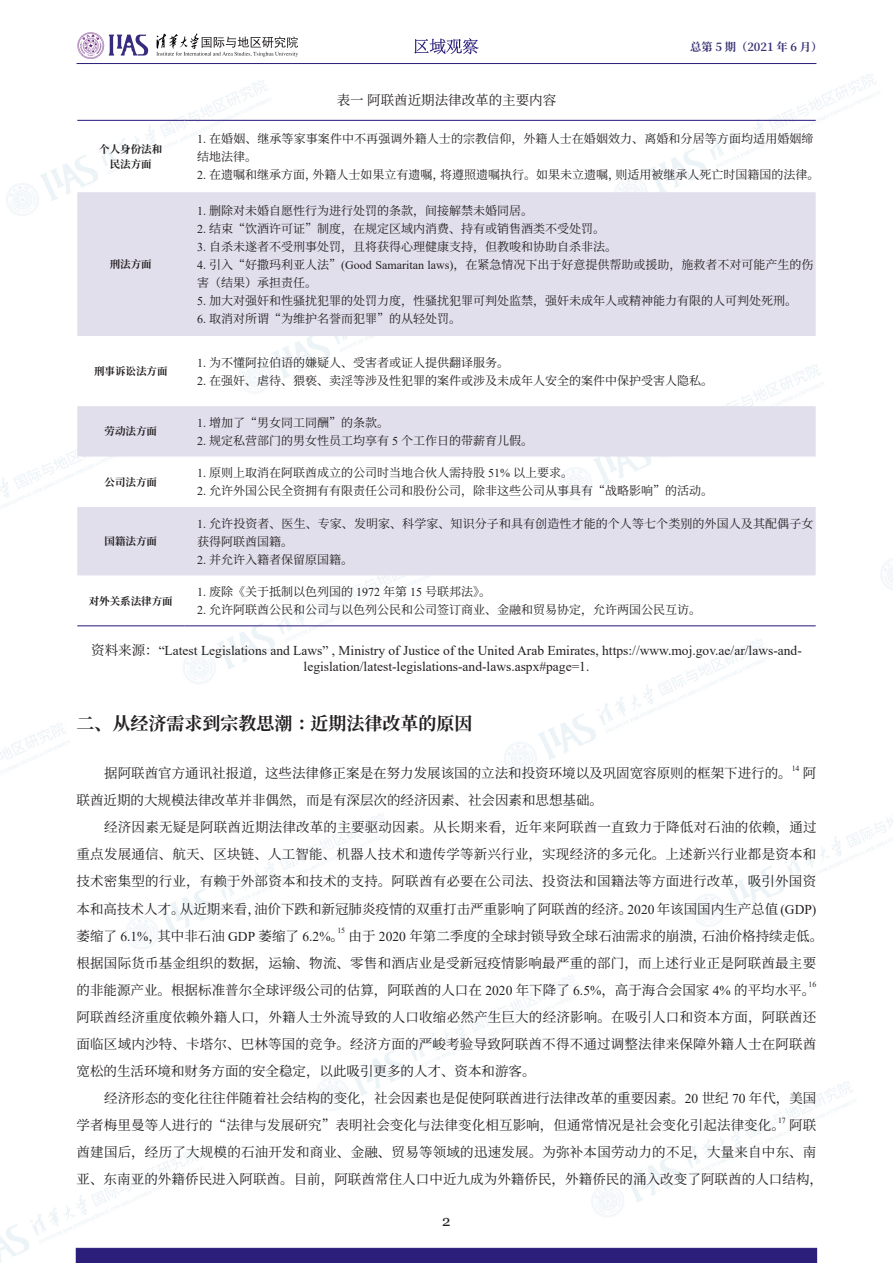
<style>
.page{position:relative;width:893px;height:1263px;background:#fff}
.page>*{position:absolute;margin:0;border:0;box-sizing:border-box;transform-origin:0 0}
.二级标题{font:700 18px "Source Han Serif CN";color:#231f20}
.t1{font:15px "Georgia";color:#231f20}
.正文{font:13.5px/27px "Source Han Serif CN";letter-spacing:.005em;color:#231f20}
.图例{font:13.5px/16.2px "Times New Roman";color:#231f20;text-align:center}
.图例-2{font:13.5px "Source Han Serif CN";color:#231f20}
.表格字体{font:12px/18px "Source Han Serif CN";color:#231f20}
.t2{font:700 11.25px "Source Han Serif CN";color:#383273}
.表格字体-2{font:700 10.5px "Source Han Serif CN";color:#231f20}
.正文-2{font:7.8px "Times New Roman";color:#231f20}
.s1{font-family:"Times New Roman"}
.s2{font-family:"Source Han Serif CN"}
</style>
<div class="page">
<img style="left:0;top:49px;width:893px;height:1214px">
<svg style="left:414px;top:38px;width:65px;height:16px"></svg>
<hr style="left:77px;top:63px;width:739px;height:1px;background:#2b1f7a">
<svg style="left:77px;top:32px;width:71px;height:27px"></svg>
<svg style="left:156px;top:33px;width:142px;height:24px"></svg>
<svg style="left:77px;top:192px;width:739px;height:383px;fill:#e2dfed"></svg>
<hr style="left:77px;top:120px;width:107px;height:1px;background:#3c3088">
<hr style="left:184px;top:120px;width:632px;height:1px;background:#3c3088">
<hr style="left:77px;top:625px;width:107px;height:1px;background:#3c3088">
<hr style="left:184px;top:625px;width:632px;height:1px;background:#3c3088">
<p class="表格字体-2" style="left:99px;top:143px;width:64px">个人身份法和</p>
<p class="表格字体-2" style="left:110px;top:158px;width:43px">民法方面</p>
<p class="表格字体-2" style="left:110px;top:258px;width:43px">刑法方面</p>
<p class="表格字体-2" style="left:94px;top:365px;width:75px">刑事诉讼法方面</p>
<p class="表格字体-2" style="left:105px;top:426px;width:54px">劳动法方面</p>
<p class="表格字体-2" style="left:105px;top:476px;width:54px">公司法方面</p>
<p class="表格字体-2" style="left:105px;top:535px;width:54px">国籍法方面</p>
<p class="图例-2" style="left:337px;top:93px;width:221px">表一阿联酋近期法律改革的主要内容</p>
<p class="t2" style="left:690px;top:41px;width:134px">总第 5 期（2021 年 6 月）</p>
<p class="表格字体" style="left:197px;top:130px;width:618px"><span class="s1">1.</span> 在婚姻、继承等家事案件中不再强调外籍人士的宗教信仰，外籍人士在婚姻效力、离婚和分居等方面均适用婚姻缔结地法律。</p>
<p class="表格字体" style="left:197px;top:166px;width:624px"><span class="s1">2.</span> 在遗嘱和继承方面，外籍人士如果立有遗嘱，将遵照遗嘱执行。如果未立遗嘱，则适用被继承人死亡时国籍国的法律。</p>
<p class="表格字体" style="left:197px;top:201px;width:338px"><span class="s1">1.</span> 删除对未婚自愿性行为进行处罚的条款，间接解禁未婚同居。</p>
<p class="表格字体" style="left:197px;top:219px;width:410px"><span class="s1">2.</span> 结束“饮酒许可证”制度，在规定区域内消费、持有或销售酒类不受处罚。</p>
<p class="表格字体" style="left:197px;top:237px;width:422px"><span class="s1">3.</span> 自杀未遂者不受刑事处罚，且将获得心理健康支持，但教唆和协助自杀非法。</p>
<p class="表格字体" style="left:197px;top:255px;width:618px"><span class="s1">4.</span> 引入“好撒玛利亚人法”<span class="s1">(Good Samaritan laws)</span>，在紧急情况下出于好意提供帮助或援助，施救者不对可能产生的伤害（结果）承担责任。</p>
<p class="表格字体" style="left:197px;top:291px;width:602px"><span class="s1">5.</span> 加大对强奸和性骚扰犯罪的处罚力度，性骚扰犯罪可判处监禁，强奸未成年人或精神能力有限的人可判处死刑。</p>
<p class="表格字体" style="left:197px;top:309px;width:266px"><span class="s1">6.</span> 取消对所谓“为维护名誉而犯罪”的从轻处罚。</p>
<p class="表格字体" style="left:197px;top:353px;width:314px"><span class="s1">1.</span> 为不懂阿拉伯语的嫌疑人、受害者或证人提供翻译服务。</p>
<p class="表格字体" style="left:197px;top:371px;width:518px"><span class="s1">2.</span> 在强奸、虐待、猥亵、卖淫等涉及性犯罪的案件或涉及未成年人安全的案件中保护受害人隐私。</p>
<p class="表格字体" style="left:197px;top:414px;width:194px"><span class="s1">1.</span> 增加了“男女同工同酬”的条款。</p>
<p class="表格字体" style="left:197px;top:432px;width:338px"><span class="s1">2.</span> 规定私营部门的男女性员工均享有 <span class="s1">5</span> 个工作日的带薪育儿假。</p>
<p class="表格字体" style="left:197px;top:464px;width:377px"><span class="s1">1.</span> 原则上取消在阿联酋成立的公司时当地合伙人需持股 <span class="s1">51%</span> 以上要求。</p>
<p class="表格字体" style="left:197px;top:482px;width:518px"><span class="s1">2.</span> 允许外国公民全资拥有有限责任公司和股份公司，除非这些公司从事具有“战略影响”的活动。</p>
<p class="表格字体" style="left:197px;top:515px;width:618px"><span class="s1">1.</span> 允许投资者、医生、专家、发明家、科学家、知识分子和具有创造性才能的个人等七个类别的外国人及其配偶子女获得阿联酋国籍。</p>
<p class="表格字体" style="left:197px;top:551px;width:157px"><span class="s1">2.</span> 并允许入籍者保留原国籍。</p>
<p class="表格字体" style="left:197px;top:583px;width:296px"><span class="s1">1.</span> 废除《关于抵制以色列国的 <span class="s1">1972</span> 年第 <span class="s1">15</span> 号联邦法》。</p>
<p class="表格字体" style="left:197px;top:601px;width:506px"><span class="s1">2.</span> 允许阿联酋公民和公司与以色列公民和公司签订商业、金融和贸易协定，允许两国公民互访。</p>
<p class="图例" style="left:91px;top:642px;width:712px"><span class="s2">资料来源：</span>“Latest Legislations and Laws” , Ministry of Justice of the United Arab Emirates, https://www.moj.gov.ae/ar/laws-and&shy;legislation/latest-legislations-and-laws.aspx#page=1.</p>
<p class="二级标题" style="left:77px;top:713px;width:397px">二、从经济需求到宗教思潮：近期法律改革的原因</p>
<p class="正文" style="left:104px;top:760px;width:689px">据阿联酋官方通讯社报道，这些法律修正案是在努力发展该国的立法和投资环境以及巩固宽容原则的框架下进行的。</p>
<p class="正文-2" style="left:792px;top:763px;width:9px">14</p>
<p class="正文" style="left:803px;top:760px;width:15px">阿</p>
<p class="正文" style="left:77px;top:787px;width:528px">联酋近期的大规模法律改革并非偶然，而是有深层次的经济因素、社会因素和思想基础。</p>
<p class="正文" style="left:77px;top:814px;width:748px;text-indent:28px">经济因素无疑是阿联酋近期法律改革的主要驱动因素。从长期来看，近年来阿联酋一直致力于降低对石油的依赖，通过重点发展通信、航天、区块链、人工智能、机器人技术和遗传学等新兴行业，实现经济的多元化。上述新兴行业都是资本和技术密集型的行业，有赖于外部资本和技术的支持。阿联酋有必要在公司法、投资法和国籍法等方面进行改革，吸引外国资本和高技术人才。从近期来看，油价下跌和新冠肺炎疫情的双重打击严重影响了阿联酋的经济。<span class="s1">2020</span> 年该国国内生产总值 <span class="s1">(GDP)</span>萎缩了 <span class="s1">6.1%</span>，其中非石油 <span class="s1">GDP</span> 萎缩了 <span class="s1">6.2%</span>。由于 <span class="s1">2020</span> 年第二季度的全球封锁导致全球石油需求的崩溃，石油价格持续走低。</p>
<p class="表格字体-2" style="left:89px;top:595px;width:85px">对外关系法律方面</p>
<p class="正文-2" style="left:337px;top:925px;width:9px">15</p>
<p class="正文" style="left:77px;top:949px;width:741px">根据国际货币基金组织的数据，运输、物流、零售和酒店业是受新冠疫情影响最严重的部门，而上述行业正是阿联酋最主要的非能源产业。根据标准普尔全球评级公司的估算，阿联酋的人口在 <span class="s1">2020</span> 年下降了 <span class="s1">6.5%</span>，高于海合会国家 <span class="s1">4%</span> 的平均水平。</p>
<p class="正文-2" style="left:809px;top:979px;width:9px">16</p>
<p class="正文" style="left:77px;top:1003px;width:741px;text-align:justify">阿联酋经济重度依赖外籍人口，外籍人士外流导致的人口收缩必然产生巨大的经济影响。在吸引人口和资本方面，阿联酋还面临区域内沙特、卡塔尔、巴林等国的竞争。经济方面的严峻考验导致阿联酋不得不通过调整法律来保障外籍人士在阿联酋宽松的生活环境和财务方面的安全稳定，以此吸引更多的人才、资本和游客。</p>
<p class="正文" style="left:77px;top:1084px;width:741px;text-align:right">经济形态的变化往往伴随着社会结构的变化，社会因素也是促使阿联酋进行法律改革的重要因素。<span class="s1">20</span> 世纪 <span class="s1">70</span> 年代，美国<br>学者梅里曼等人进行的“法律与发展研究”表明社会变化与法律变化相互影响，但通常情况是社会变化引起法律变化。阿联</p>
<p class="正文-2" style="left:778px;top:1114px;width:9px">17</p>
<p class="正文" style="left:77px;top:1138px;width:748px">酋建国后，经历了大规模的石油开发和商业、金融、贸易等领域的迅速发展。为弥补本国劳动力的不足，大量来自中东、南亚、东南亚的外籍侨民进入阿联酋。目前，阿联酋常住人口中近九成为外籍侨民，外籍侨民的涌入改变了阿联酋的人口结构，</p>
<p class="t1" style="left:442px;top:1211px;width:10px">2</p>
</div>
